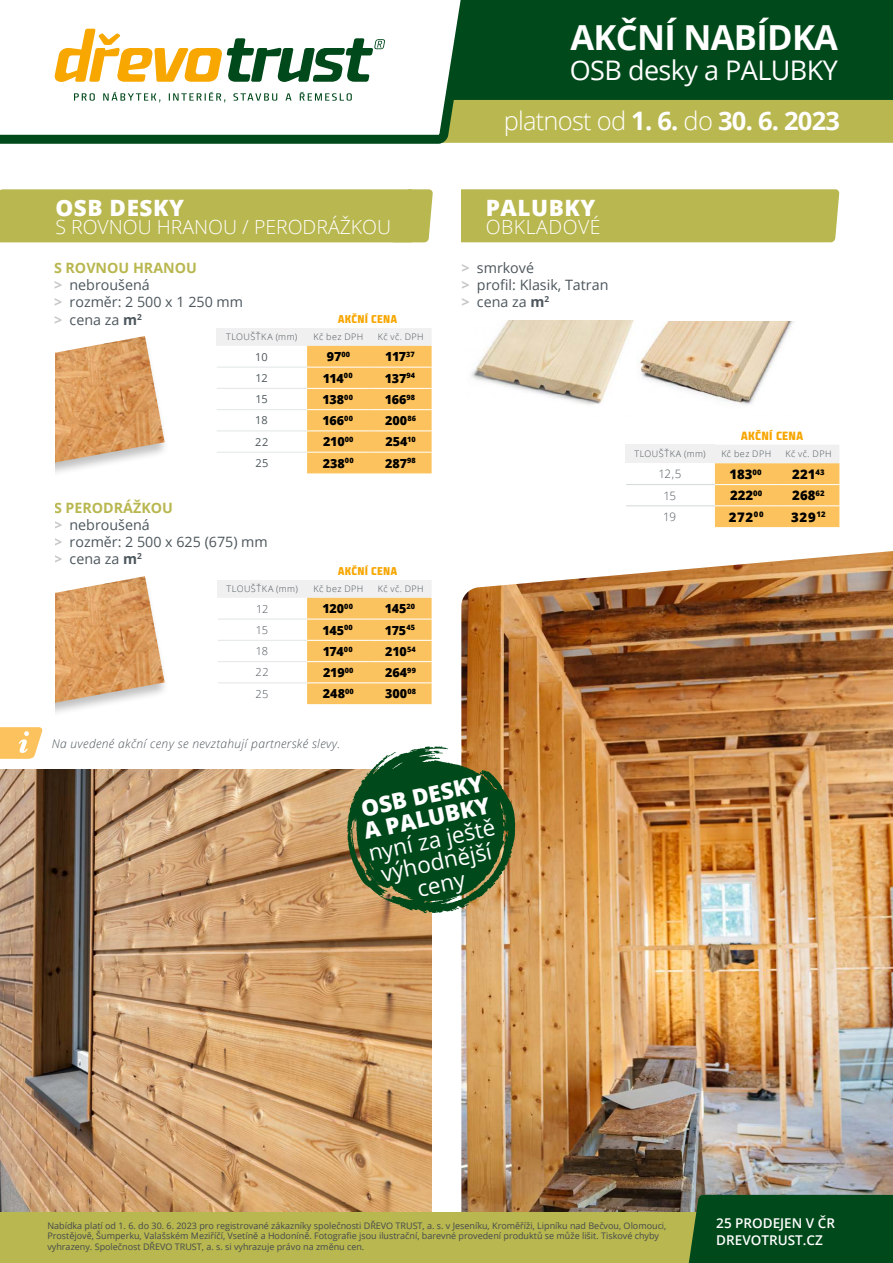
<style>
.page{position:relative;width:893px;height:1263px;background:#fff}
.page>*{position:absolute;margin:0;border:0;box-sizing:border-box;transform-origin:0 0}
.t1{font:700 34.5px "Open Sans";letter-spacing:-.02em;color:#fff}
.t2{font:27px "Open Sans";letter-spacing:-.02em;color:#fff}
.t3{font:700 25.5px "Open Sans";letter-spacing:-.03em;color:#fff}
.t4{font:800 22.5px/22.5px "Open Sans";letter-spacing:.025em;color:#fff}
.t5{font:22.5px/22.5px "Open Sans";color:#fff;text-align:center}
.t6{font:300 19.5px "Open Sans";color:#fff}
.t7{font:300 19.5px "Open Sans";letter-spacing:.025em;color:#fff}
.t8{font:14.25px/17.1px "Open Sans";color:#4c565c}
.t9{font:600 13.5px/17.7px "Open Sans";color:#fff}
.t10{font:800 13.2px "Open Sans";color:#000}
.t11{font:800 12.6px "Open Sans";letter-spacing:-.01em;color:#000}
.t12{font:italic 300 12px "Open Sans";letter-spacing:.03em;color:#4c565c}
.t13{font:500 11.55px "Fishmonger K";letter-spacing:.015em;color:#f7a600}
.t14{font:300 11.55px "Open Sans";color:#4c565c}
.t15{font:500 10.95px "Fishmonger K";letter-spacing:.015em;color:#f7a600}
.t16{font:10.95px "Open Sans";letter-spacing:-.005em;color:#4c565c}
.t17{font:300 10.95px "Open Sans";letter-spacing:-.015em;color:#4c565c}
.t18{font:9px/10.5px "Open Sans";color:#43494d}
.t19{font:300 9px "Open Sans";letter-spacing:.05em;color:#4c565c}
.s1{font-weight:700;color:#b9b74f}
.s2{font-weight:700;color:#c6c6c6}
.s3{font-weight:700}
.s4{font-weight:300}
</style>
<div class="page">
<img style="left:55px;top:576px;width:110px;height:136px">
<img style="left:461px;top:551px;width:432px;height:662px">
<img style="left:0;top:770px;width:432px;height:443px">
<div style="left:478px;top:100px;width:415px;height:43px;background:#b9b74f"></div>
<img style="left:472px;top:320px;width:322px;height:85px">
<svg style="left:625px;top:445px;width:214px;height:82px"></svg>
<hr style="left:626px;top:484px;width:89px;height:1px;background:#d2d9d8">
<hr style="left:626px;top:505px;width:89px;height:1px;background:#d2d9d8">
<hr style="left:715px;top:484px;width:62px;height:1px;background:#fff">
<hr style="left:777px;top:484px;width:62px;height:1px;background:#fff">
<hr style="left:715px;top:505px;width:62px;height:1px;background:#fff">
<hr style="left:777px;top:505px;width:62px;height:1px;background:#fff">
<svg style="left:217px;top:328px;width:215px;height:145px"></svg>
<hr style="left:217px;top:367px;width:90px;height:1px;background:#e3e8e7">
<hr style="left:217px;top:388px;width:90px;height:1px;background:#e3e8e7">
<hr style="left:217px;top:409px;width:90px;height:1px;background:#e3e8e7">
<hr style="left:217px;top:430px;width:90px;height:1px;background:#e3e8e7">
<hr style="left:217px;top:452px;width:90px;height:1px;background:#e3e8e7">
<hr style="left:307px;top:367px;width:62px;height:1px;background:#fff">
<hr style="left:369px;top:367px;width:63px;height:1px;background:#fff">
<hr style="left:307px;top:388px;width:62px;height:1px;background:#fff">
<hr style="left:369px;top:388px;width:63px;height:1px;background:#fff">
<hr style="left:307px;top:409px;width:62px;height:1px;background:#fff">
<hr style="left:369px;top:409px;width:63px;height:1px;background:#fff">
<hr style="left:307px;top:430px;width:62px;height:1px;background:#fff">
<hr style="left:369px;top:430px;width:63px;height:1px;background:#fff">
<hr style="left:307px;top:452px;width:62px;height:1px;background:#fff">
<hr style="left:369px;top:452px;width:63px;height:1px;background:#fff">
<svg style="left:218px;top:580px;width:214px;height:124px"></svg>
<hr style="left:218px;top:618px;width:89px;height:2px;background:#e3e8e7">
<hr style="left:218px;top:640px;width:89px;height:1px;background:#e3e8e7">
<hr style="left:218px;top:661px;width:89px;height:1px;background:#e3e8e7">
<hr style="left:218px;top:682px;width:89px;height:1px;background:#e3e8e7">
<hr style="left:307px;top:618px;width:62px;height:2px;background:#fff">
<hr style="left:369px;top:618px;width:63px;height:2px;background:#fff">
<hr style="left:307px;top:640px;width:62px;height:1px;background:#fff">
<hr style="left:369px;top:640px;width:63px;height:1px;background:#fff">
<hr style="left:307px;top:661px;width:62px;height:1px;background:#fff">
<hr style="left:369px;top:661px;width:63px;height:1px;background:#fff">
<hr style="left:307px;top:682px;width:62px;height:1px;background:#fff">
<hr style="left:369px;top:682px;width:63px;height:1px;background:#fff">
<div style="left:478px;top:0;width:415px;height:100px;background:#00491b"></div>
<div style="left:0;top:1213px;width:735px;height:50px;background:#b9b74f"></div>
<div style="left:686px;top:1195px;width:207px;height:68px;background:#00491b"></div>
<svg style="left:0;top:0;width:478px;height:144px"></svg>
<svg style="left:347px;top:746px;width:168px;height:167px;background:#3d6639"></svg>
<div style="left:0;top:189px;width:839px;height:53px;background:#b9b74f"></div>
<img style="left:55px;top:336px;width:110px;height:136px">
<svg style="left:0;top:727px;width:43px;height:32px"></svg>
<h1 class="t1" style="left:570px;top:13px;width:269px">AKČNÍ NABÍDKA</h1>
<h2 class="t2" style="left:570px;top:52px;width:270px">OSB desky a PALUBKY</h2>
<h3 class="t4" style="left:55px;top:195px;width:130px">OSB DESKY</h3>
<h3 class="t6" style="left:55px;top:213px;width:337px">S ROVNOU HRANOU / PERODRÁŽKOU</h3>
<h3 class="t8" style="left:54px;top:259px;width:191px"><span class="s1">S ROVNOU HRANOU<br></span><span class="s2">&gt;</span> nebroušená<br><span class="s2">&gt;</span> rozměr: 2 500 x 1 250 mm <span class="s2">&gt;</span> cena za <span class="s3">m</span><sup>2</sup></h3>
<p class="t15" style="left:338px;top:313px;width:61px">AKČNÍ CENA</p>
<p class="t19" style="left:226px;top:331px;width:73px">TLOUŠŤKA (mm)</p>
<p class="t19" style="left:313px;top:331px;width:51px">Kč bez DPH</p>
<p class="t19" style="left:378px;top:331px;width:47px">Kč vč. DPH</p>
<p class="t16" style="left:255px;top:349px;width:14px">10</p>
<h3 class="t11" style="left:327px;top:347px;width:25px">97<sup>00</sup></h3>
<h3 class="t11" style="left:385px;top:347px;width:31px">117<sup>37</sup></h3>
<p class="t16" style="left:255px;top:370px;width:14px">12</p>
<h3 class="t11" style="left:323px;top:368px;width:31px">114<sup>00</sup></h3>
<h3 class="t11" style="left:385px;top:368px;width:32px">137<sup>94</sup></h3>
<p class="t16" style="left:255px;top:392px;width:14px">15</p>
<h3 class="t11" style="left:322px;top:390px;width:32px">138<sup>00</sup></h3>
<h3 class="t11" style="left:385px;top:390px;width:32px">166<sup>98</sup></h3>
<p class="t16" style="left:255px;top:413px;width:14px">18</p>
<h3 class="t11" style="left:322px;top:411px;width:32px">166<sup>00</sup></h3>
<h3 class="t11" style="left:385px;top:411px;width:32px">200<sup>86</sup></h3>
<p class="t16" style="left:255px;top:434px;width:15px">22</p>
<h3 class="t11" style="left:323px;top:432px;width:32px">210<sup>00</sup></h3>
<h3 class="t11" style="left:385px;top:432px;width:32px">254<sup>10</sup></h3>
<p class="t16" style="left:255px;top:455px;width:15px">25</p>
<h3 class="t11" style="left:323px;top:453px;width:32px">238<sup>00</sup></h3>
<h3 class="t11" style="left:385px;top:453px;width:32px">287<sup>98</sup></h3>
<h3 class="t8" style="left:54px;top:499px;width:215px"><span class="s1">S PERODRÁŽKOU<br></span><span class="s2">&gt;</span> nebroušená<br><span class="s2">&gt;</span> rozměr: 2 500 x 625 (675) mm <span class="s2">&gt;</span> cena za <span class="s3">m</span><sup>2</sup></h3>
<p class="t15" style="left:338px;top:565px;width:61px">AKČNÍ CENA</p>
<p class="t19" style="left:227px;top:583px;width:73px">TLOUŠŤKA (mm)</p>
<p class="t19" style="left:313px;top:583px;width:51px">Kč bez DPH</p>
<p class="t19" style="left:378px;top:583px;width:47px">Kč vč. DPH</p>
<p class="t17" style="left:256px;top:601px;width:14px">12</p>
<h3 class="t11" style="left:322px;top:599px;width:32px">120<sup>00</sup></h3>
<h3 class="t11" style="left:385px;top:599px;width:32px">145<sup>20</sup></h3>
<p class="t17" style="left:256px;top:622px;width:14px">15</p>
<h3 class="t11" style="left:323px;top:620px;width:32px">145<sup>00</sup></h3>
<h3 class="t11" style="left:385px;top:620px;width:32px">175<sup>45</sup></h3>
<p class="t17" style="left:256px;top:644px;width:14px">18</p>
<h3 class="t11" style="left:323px;top:642px;width:31px">174<sup>00</sup></h3>
<h3 class="t11" style="left:385px;top:642px;width:32px">210<sup>54</sup></h3>
<p class="t17" style="left:256px;top:665px;width:15px">22</p>
<h3 class="t11" style="left:323px;top:663px;width:32px">219<sup>00</sup></h3>
<h3 class="t11" style="left:385px;top:663px;width:32px">264<sup>99</sup></h3>
<p class="t17" style="left:256px;top:686px;width:15px">25</p>
<h3 class="t11" style="left:323px;top:684px;width:33px">248<sup>00</sup></h3>
<h3 class="t11" style="left:385px;top:684px;width:32px">300<sup>08</sup></h3>
<h3 class="t12" style="left:52px;top:735px;width:290px">Na uvedené akční ceny se nevztahují partnerské slevy.</h3>
<h3 class="t3" style="left:504px;top:103px;width:338px"><span class="s4">platnost od</span> 1. 6. <span class="s4">do</span> 30. 6. 2023</h3>
<h3 class="t4" style="left:486px;top:195px;width:111px">PALUBKY</h3>
<h3 class="t7" style="left:486px;top:213px;width:116px">OBKLADOVÉ</h3>
<h3 class="t8" style="left:461px;top:259px;width:149px"><span class="s2">&gt;</span> smrkové<br><span class="s2">&gt;</span> profil: Klasik, Tatran <span class="s2">&gt;</span> cena za <span class="s3">m</span><sup>2</sup></h3>
<p class="t13" style="left:741px;top:428px;width:64px">AKČNÍ CENA</p>
<p class="t19" style="left:634px;top:448px;width:73px">TLOUŠŤKA (mm)</p>
<p class="t19" style="left:721px;top:448px;width:51px">Kč bez DPH</p>
<p class="t19" style="left:785px;top:448px;width:47px">Kč vč. DPH</p>
<p class="t14" style="left:658px;top:466px;width:24px">12,5</p>
<h3 class="t10" style="left:729px;top:464px;width:34px">183<sup>00</sup></h3>
<h3 class="t10" style="left:792px;top:464px;width:34px">221<sup>43</sup></h3>
<p class="t14" style="left:663px;top:487px;width:14px">15</p>
<h3 class="t10" style="left:730px;top:485px;width:34px">222<sup>00</sup></h3>
<h3 class="t10" style="left:792px;top:485px;width:34px">268<sup>62</sup></h3>
<p class="t14" style="left:663px;top:509px;width:14px">19</p>
<h3 class="t10" style="left:729px;top:507px;width:36px">272<sup>00</sup></h3>
<h3 class="t10" style="left:791px;top:507px;width:36px">329<sup>12</sup></h3>
<h3 class="t4" style="left:357px;top:797px;width:130px;rotate:-12deg">OSB DESKY<br>A PALUBKY</h3>
<h3 class="t5" style="left:366px;top:842px;width:131px;rotate:-12deg">nyní za ještě výhodnější ceny</h3>
<p class="t18" style="left:47px;top:1220px;width:621px">Nabídka platí od 1. 6. do 30. 6. 2023 pro registrované zákazníky společnosti DŘEVO TRUST, a. s. v Jeseníku, Kroměříži, Lipníku nad Bečvou, Olomouci,<br>Prostějově, Šumperku, Valašském Meziříčí, Vsetíně a Hodoníně. Fotografie jsou ilustrační, barevné provedení produktů se může lišit. Tiskové chyby vyhrazeny. Společnost DŘEVO TRUST, a. s. si vyhrazuje právo na změnu cen.</p>
<h3 class="t9" style="left:716px;top:1213px;width:120px">25 PRODEJEN V ČR<br>DREVOTRUST.CZ</h3>
</div>
